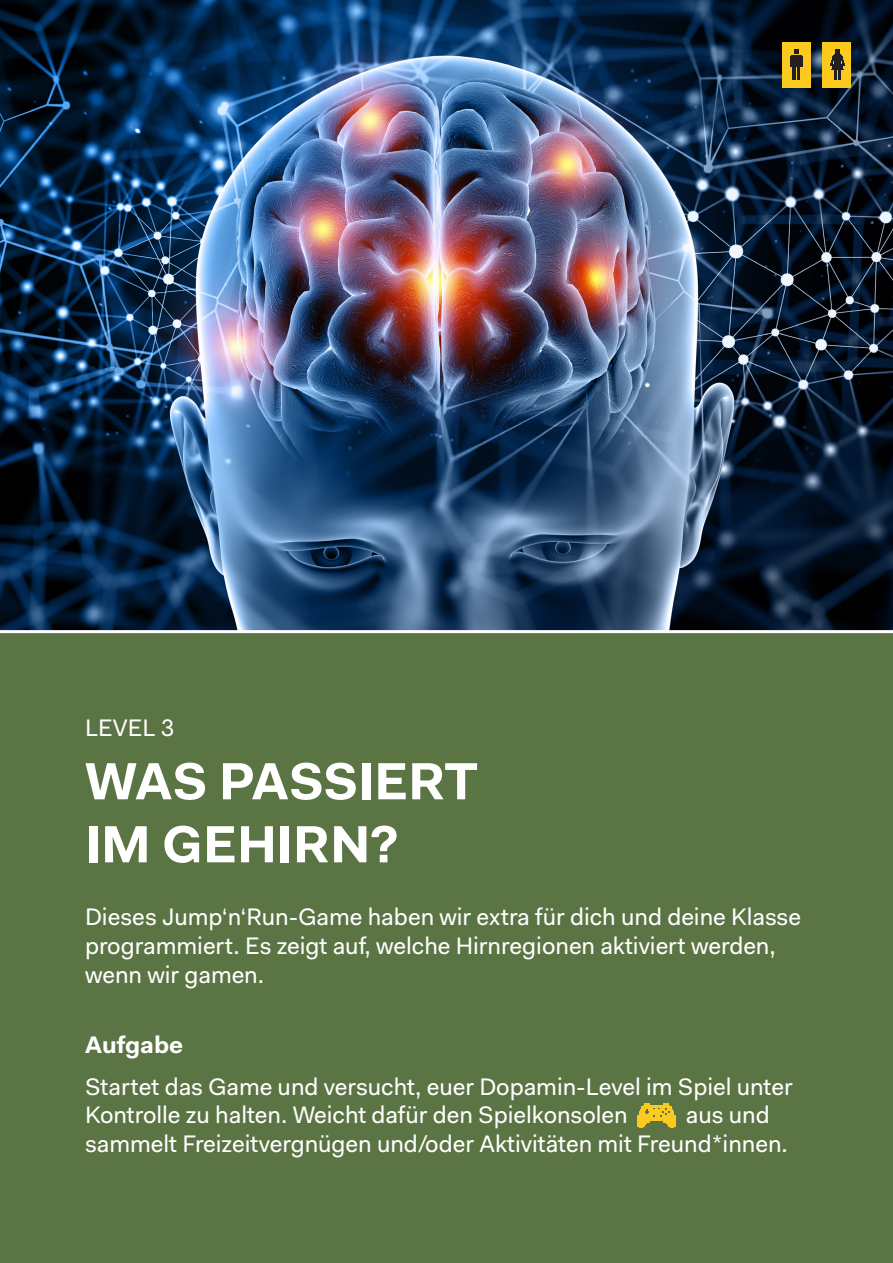
<style>
.page{position:relative;width:893px;height:1263px;background:#5b7443}
.page>*{position:absolute;margin:0;border:0;box-sizing:border-box;transform-origin:0 0}
.Titel{font:700 52.5px/63px "Fakt Pro";color:#fff}
.Fliesstext_DE{font:24px/28.8px "Fakt Pro";color:#fff}
.Fliesstext_DE-2{font:700 24px "Fakt Pro";color:#fff}
.Titel-2{font:24px "Fakt Pro";color:#fff}
</style>
<div class="page">
<img style="left:0;top:0;width:893px;height:630px">
<hr style="left:0;top:630px;width:893px;height:3px;background:#fff">
<svg style="left:638px;top:1103px;width:37px;height:25px"></svg>
<div style="left:822px;top:43px;width:28px;height:45px;background:#fcca1f"></div>
<div style="left:782px;top:43px;width:29px;height:45px;background:#fcca1f"></div>
<svg style="left:790px;top:49px;width:13px;height:31px"></svg>
<svg style="left:830px;top:49px;width:15px;height:31px"></svg>
<p class="Titel-2" style="left:85px;top:712px;width:91px">LEVEL 3</p>
<p class="Titel" style="left:85px;top:749px;width:394px">WAS PASSIERT<br>IM GEHIRN?</p>
<p class="Fliesstext_DE" style="left:85px;top:902px;width:717px">Dieses Jump‘n‘Run-Game haben wir extra für dich und deine Klasse programmiert. Es zeigt auf, welche Hirnregionen aktiviert werden, wenn wir gamen.</p>
<p class="Fliesstext_DE-2" style="left:85px;top:1029px;width:100px">Aufgabe</p>
<p class="Fliesstext_DE" style="left:85px;top:1072px;width:709px">Startet das Game und versucht, euer Dopamin-Level im Spiel unter<br>Kontrolle zu halten. Weicht dafür den Spielkonsolen</p>
<p class="Fliesstext_DE" style="left:85px;top:1101px;width:704px;text-indent:601px">aus und sammelt Freizeitvergnügen und/oder Aktivitäten mit Freund*innen.</p>
</div>
